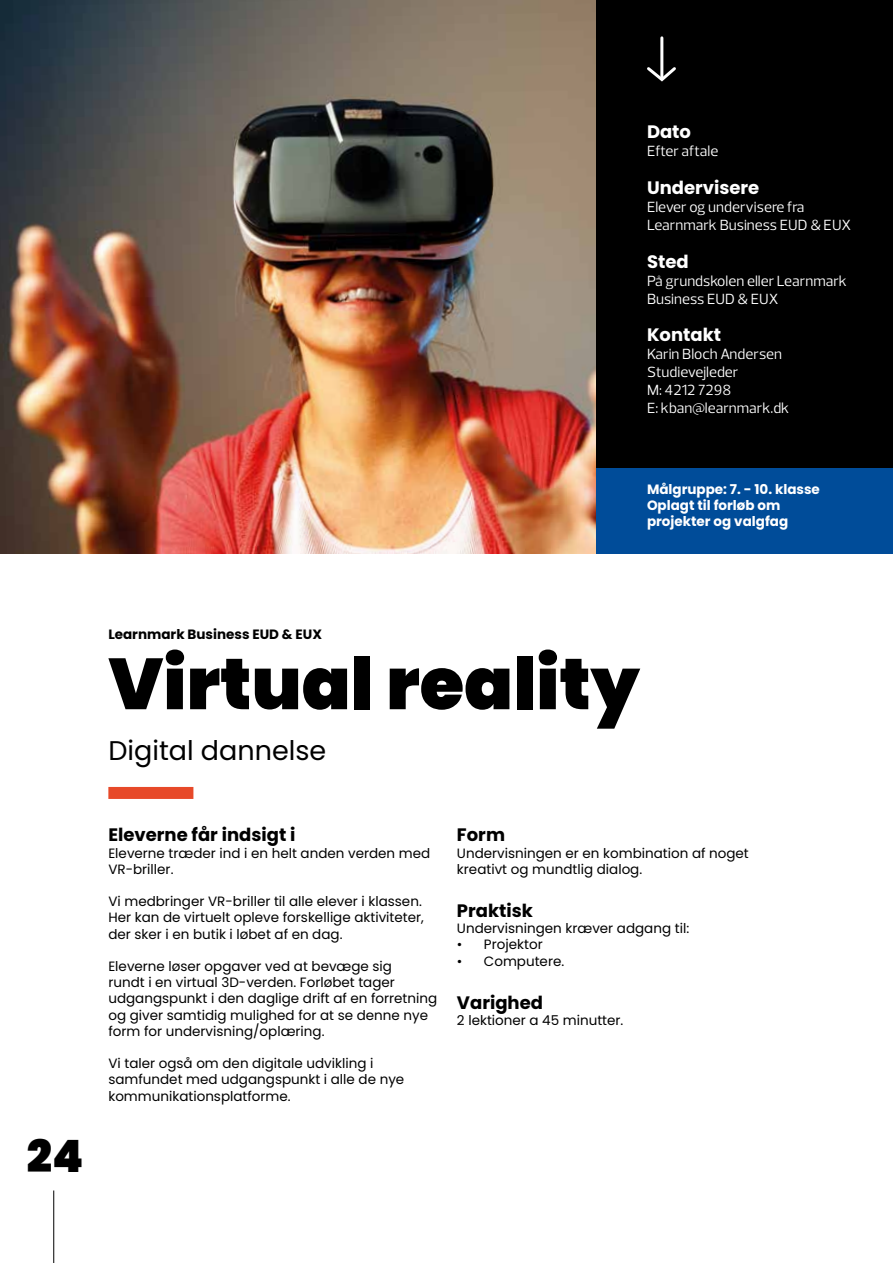
<style>
.page{position:relative;width:893px;height:1263px;background:#fff}
.page>*{position:absolute;margin:0;border:0;box-sizing:border-box;transform-origin:0 0}
.t1{font:900 72px "Poppins";color:#000}
.t2{font:900 44.55px "Poppins";color:#000}
.t3{font:27px "Poppins";color:#000}
.t4{font:700 18px "Poppins";color:#000}
.t5{font:700 18px "Poppins";color:#fff}
.t6{font:15px/18px "Prelo";color:#fff}
.t7{font:13.5px/16.2px "Poppins";color:#000}
.t8{font:700 13.5px/16.2px "Poppins";color:#fff}
.t9{font:700 13.5px "Poppins";color:#000}
</style>
<div class="page">
<img style="left:0;top:0;width:596px;height:554px">
<div style="left:596px;top:0;width:297px;height:554px;background:#000"></div>
<div style="left:108px;top:787px;width:85px;height:12px;background:#e74929"></div>
<div style="left:596px;top:469px;width:297px;height:85px;background:#004c99"></div>
<hr style="left:660px;top:38px;width:3px;height:39px;background:#fff">
<svg style="left:647px;top:64px;width:29px;height:18px"></svg>
<hr style="left:53px;top:1190px;width:1px;height:73px;background:#000">
<h3 class="t5" style="left:647px;top:121px;width:46px">Dato</h3>
<p class="t6" style="left:647px;top:142px;width:73px">Efter aftale</p>
<h3 class="t5" style="left:647px;top:177px;width:114px">Undervisere</h3>
<p class="t6" style="left:647px;top:198px;width:206px">Elever og undervisere fra<br>Learnmark Business EUD &amp; EUX</p>
<h3 class="t5" style="left:647px;top:251px;width:43px">Sted</h3>
<p class="t6" style="left:647px;top:272px;width:201px">På grundskolen eller Learnmark<br>Business EUD &amp; EUX</p>
<h3 class="t5" style="left:647px;top:325px;width:76px">Kontakt</h3>
<p class="t6" style="left:647px;top:345px;width:144px">Karin Bloch Andersen<br>Studievejleder<br>M: 4212 7298<br>E: kban@learnmark.dk</p>
<p class="t8" style="left:647px;top:481px;width:174px">Målgruppe: 7. - 10. klasse<br>Oplagt til forløb om projekter og valgfag</p>
<h2 class="t2" style="left:27px;top:1130px;width:58px">24</h2>
<p class="t9" style="left:108px;top:626px;width:215px">Learnmark Business EUD &amp; EUX</p>
<h1 class="t1" style="left:108px;top:642px;width:533px">Virtual reality</h1>
<h3 class="t3" style="left:108px;top:735px;width:219px">Digital dannelse</h3>
<h3 class="t4" style="left:108px;top:824px;width:189px">Eleverne får indsigt i</h3>
<p class="t7" style="left:108px;top:845px;width:323px">Eleverne træder ind i en helt anden verden med<br>VR-briller.</p>
<p class="t7" style="left:108px;top:893px;width:317px">Vi medbringer VR-briller til alle elever i klassen.<br>Her kan de virtuelt opleve forskellige aktiviteter, der sker i en butik i løbet af en dag.</p>
<p class="t7" style="left:108px;top:958px;width:330px">Eleverne løser opgaver ved at bevæge sig<br>rundt i en virtual 3D-verden. Forløbet tager udgangspunkt i den daglige drift af en forretning og giver samtidig mulighed for at se denne nye form for undervisning/oplæring.</p>
<p class="t7" style="left:108px;top:1055px;width:297px">Vi taler også om den digitale udvikling i samfundet med udgangspunkt i alle de nye kommunikationsplatforme.</p>
<h3 class="t4" style="left:457px;top:824px;width:50px">Form</h3>
<p class="t7" style="left:457px;top:845px;width:293px">Undervisningen er en kombination af noget kreativt og mundtlig dialog.</p>
<h3 class="t4" style="left:457px;top:900px;width:78px">Praktisk</h3>
<p class="t7" style="left:457px;top:920px;width:234px">Undervisningen kræver adgang til:</p>
<p class="t7" style="left:457px;top:936px;width:87px">• Projektor</p>
<p class="t7" style="left:457px;top:953px;width:109px">• Computere.</p>
<h3 class="t4" style="left:457px;top:992px;width:88px">Varighed</h3>
<p class="t7" style="left:457px;top:1012px;width:168px">2 lektioner a 45 minutter.</p>
</div>
